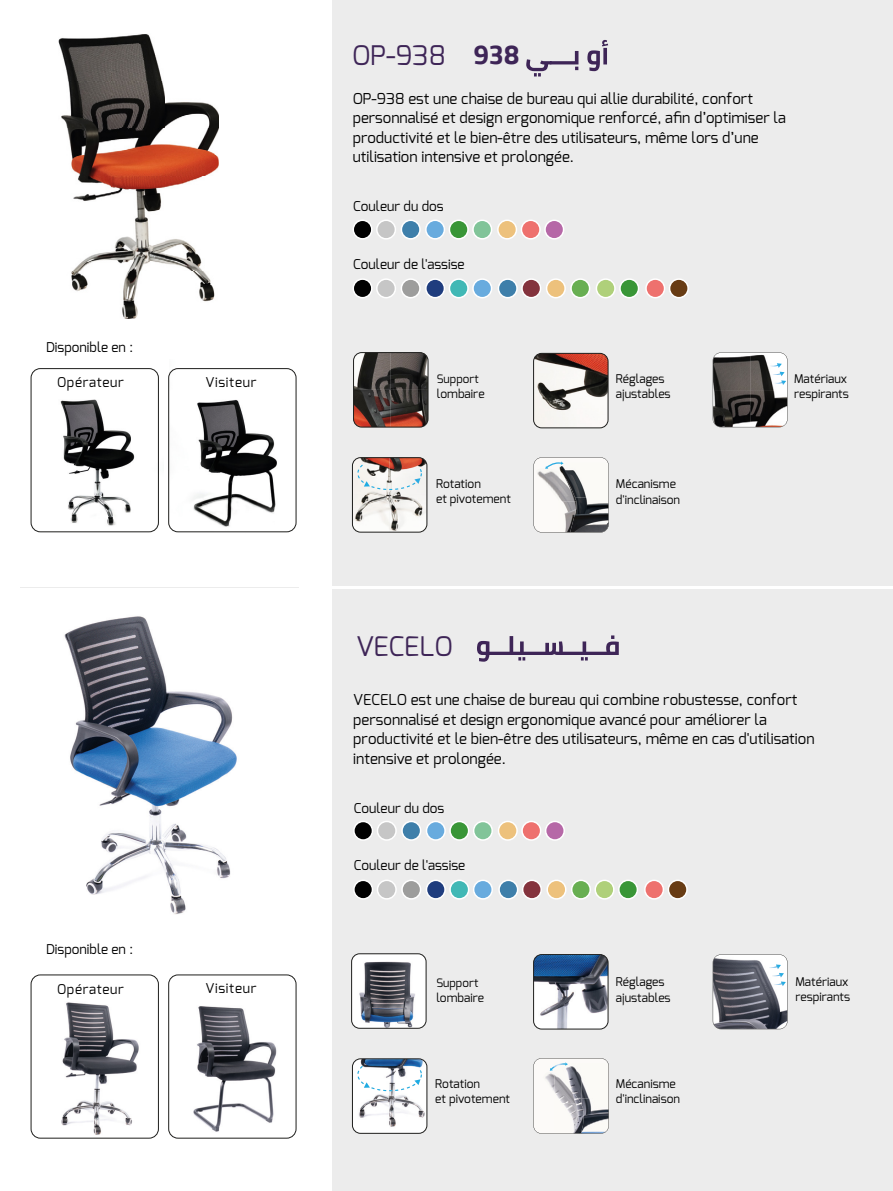
<style>
.page{position:relative;width:893px;height:1191px;background:#fff}
.page>*{position:absolute;margin:0;border:0;box-sizing:border-box;transform-origin:0 0}
.t1{font:27px "Exo";color:#3e2557}
.t2{font:700 27px "Cairo";color:#3e2557}
.t3{font:15px/19.5px "Exo";color:#010101}
.t4{font:13.5px "Exo";color:#010101}
.t5{font:13.5px "Exo";letter-spacing:.05em;color:#010101}
.t6{font:12px/15.1px "Exo";color:#010101}
.t7{font:11.7px "Exo";color:#010101}
</style>
<div class="page">
<img style="left:170px;top:368px;width:127px;height:165px">
<img style="left:41px;top:373px;width:117px;height:160px">
<div style="left:332px;top:589px;width:561px;height:602px;background:#ececec"></div>
<img style="left:179px;top:976px;width:114px;height:163px">
<img style="left:56px;top:1002px;width:90px;height:137px">
<div style="left:332px;top:0;width:561px;height:585px;background:#ececec"></div>
<img style="left:352px;top:459px;width:75px;height:73px">
<svg style="left:357px;top:464px;width:65px;height:26px"></svg>
<div style="left:352px;top:457px;width:75px;height:75px;border:1px solid #1e1e1c;border-radius:8px"></div>
<img style="left:354px;top:352px;width:74px;height:75px">
<div style="left:353px;top:352px;width:75px;height:75px;border:1px solid #1e1e1c;border-radius:8px"></div>
<img style="left:535px;top:353px;width:73px;height:75px">
<div style="left:533px;top:353px;width:75px;height:75px;border:1px solid #1e1e1c;border-radius:8px"></div>
<svg style="left:526px;top:40px;width:82px;height:36px"></svg>
<svg style="left:477px;top:635px;width:142px;height:26px"></svg>
<svg style="left:353px;top:220px;width:211px;height:19px"></svg>
<svg style="left:353px;top:278px;width:139px;height:20px"></svg>
<svg style="left:596px;top:278px;width:43px;height:20px"></svg>
<svg style="left:645px;top:278px;width:44px;height:20px"></svg>
<svg style="left:498px;top:278px;width:92px;height:20px"></svg>
<svg style="left:534px;top:457px;width:75px;height:75px"></svg>
<img style="left:352px;top:1060px;width:75px;height:73px">
<svg style="left:357px;top:1065px;width:65px;height:26px;background:#d7e0e6"></svg>
<div style="left:352px;top:1058px;width:75px;height:75px;border:1px solid #1e1e1c;border-radius:8px"></div>
<img style="left:352px;top:955px;width:74px;height:73px">
<div style="left:351px;top:953px;width:75px;height:75px;border:1px solid #1e1e1c;border-radius:8px"></div>
<img style="left:535px;top:954px;width:73px;height:75px">
<div style="left:533px;top:954px;width:75px;height:75px;border:1px solid #1e1e1c;border-radius:8px"></div>
<svg style="left:533px;top:1058px;width:76px;height:75px"></svg>
<img style="left:550px;top:1062px;width:17px;height:8px">
<img style="left:554px;top:1063px;width:14px;height:4px">
<svg style="left:353px;top:821px;width:212px;height:19px"></svg>
<svg style="left:644px;top:880px;width:44px;height:19px"></svg>
<svg style="left:353px;top:880px;width:285px;height:19px"></svg>
<div style="left:31px;top:368px;width:128px;height:164px;border:1px solid #1e1e1c;border-radius:9px"></div>
<div style="left:168px;top:368px;width:128px;height:164px;border:1px solid #1e1e1c;border-radius:9px"></div>
<div style="left:31px;top:974px;width:128px;height:164px;border:1px solid #1e1e1c;border-radius:9px"></div>
<div style="left:168px;top:974px;width:128px;height:164px;border:1px solid #1e1e1c;border-radius:9px"></div>
<img style="left:58px;top:34px;width:161px;height:285px">
<img style="left:64px;top:616px;width:173px;height:299px">
<hr style="left:20px;top:587px;width:279px;height:1px;background:#ececec">
<svg style="left:713px;top:352px;width:75px;height:75px;background:#696766"></svg>
<svg style="left:713px;top:954px;width:75px;height:75px;background:#7c7f87"></svg>
<p class="t4" style="left:46px;top:339px;width:88px">Disponible en :</p>
<p class="t5" style="left:57px;top:374px;width:68px">Opérateur</p>
<p class="t5" style="left:205px;top:373px;width:53px">Visiteur</p>
<p class="t4" style="left:46px;top:941px;width:88px">Disponible en :</p>
<p class="t5" style="left:57px;top:980px;width:68px">Opérateur</p>
<p class="t5" style="left:205px;top:979px;width:53px">Visiteur</p>
<h1 class="t1" style="left:352px;top:38px;width:95px">OP-938</h1>
<p class="t3" style="left:353px;top:89px;width:435px">OP-938 est une chaise de bureau qui allie durabilité, confort personnalisé et design ergonomique renforcé, afin d’optimiser la productivité et le bien-être des utilisateurs, même lors d’une utilisation intensive et prolongée.</p>
<h1 class="t2" style="left:474px;top:39px;width:47px">938</h1>
<p class="t4" style="left:353px;top:198px;width:92px">Couleur du dos</p>
<p class="t4" style="left:353px;top:255px;width:113px">Couleur de l'assise</p>
<p class="t7" style="left:437px;top:371px;width:44px">Support</p>
<p class="t6" style="left:437px;top:386px;width:49px">lombaire</p>
<p class="t6" style="left:436px;top:476px;width:76px">Rotation<br>et pivotement</p>
<h1 class="t1" style="left:356px;top:628px;width:98px">VECELO</h1>
<p class="t6" style="left:616px;top:371px;width:56px">Réglages ajustables</p>
<p class="t6" style="left:794px;top:371px;width:56px">Matériaux respirants</p>
<p class="t6" style="left:616px;top:476px;width:66px">Mécanisme d'inclinaison</p>
<p class="t3" style="left:353px;top:690px;width:463px">VECELO est une chaise de bureau qui combine robustesse, confort personnalisé et design ergonomique avancé pour améliorer la productivité et le bien-être des utilisateurs, même en cas d'utilisation intensive et prolongée.</p>
<p class="t4" style="left:354px;top:799px;width:92px">Couleur du dos</p>
<p class="t4" style="left:354px;top:856px;width:113px">Couleur de l'assise</p>
<p class="t7" style="left:436px;top:975px;width:44px">Support</p>
<p class="t6" style="left:436px;top:990px;width:49px">lombaire</p>
<p class="t6" style="left:435px;top:1075px;width:76px">Rotation<br>et pivotement</p>
<p class="t6" style="left:616px;top:974px;width:56px">Réglages ajustables</p>
<p class="t6" style="left:795px;top:973px;width:56px">Matériaux respirants</p>
<p class="t6" style="left:616px;top:1075px;width:66px">Mécanisme d'inclinaison</p>
</div>
